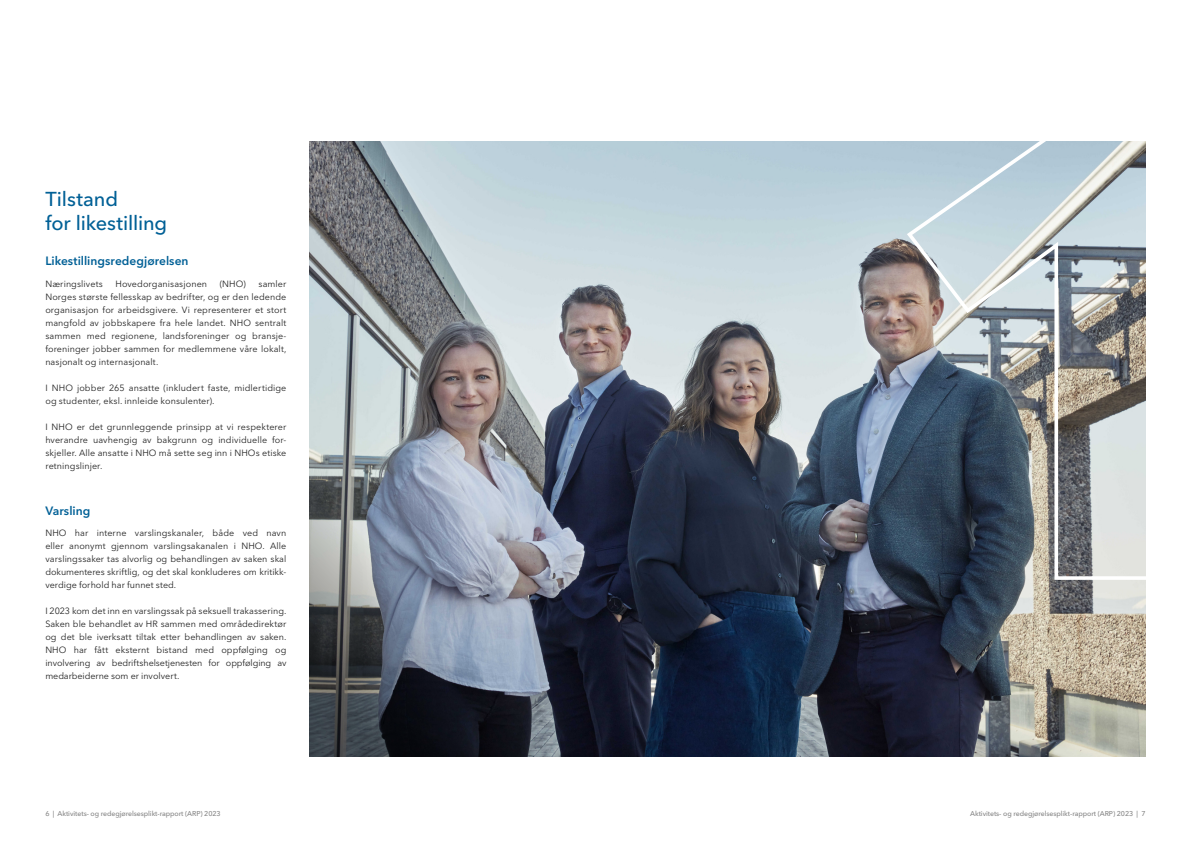
<style>
.page{position:relative;width:1191px;height:842px;background:#fff}
.page>*{position:absolute;margin:0;border:0;box-sizing:border-box;transform-origin:0 0}
.H2_Avenir{font:500 20px "Avenir Next LT Pro";letter-spacing:-.005em;color:#006096}
.NHO-mellomtittel_hoved{font:600 12px "Avenir Next LT Pro";color:#006096}
.NHO-brødtekst{font:9px/13px "Avenir Next LT Pro";letter-spacing:.005em;color:#222;text-align:justify}
.NHO-mellomtittel_hoved-2{font:9px/13px "Avenir Next LT Pro";letter-spacing:.01em;color:#222;text-align:justify}
.t1{font:500 7px "Avenir Next LT Pro";letter-spacing:-.01em;color:#868686}
</style>
<div class="page">
<img style="left:309px;top:142px;width:595px;height:261px">
<svg style="left:904px;top:141px;width:242px;height:441px;background:#aab2b6"></svg>
<img style="left:309px;top:403px;width:836px;height:354px">
<p class="H2_Avenir" style="left:45px;top:187px;width:74px">Tilstand</p>
<p class="H2_Avenir" style="left:45px;top:211px;width:123px">for likestilling</p>
<p class="NHO-mellomtittel_hoved" style="left:45px;top:254px;width:145px">Likestillingsredegjørelsen</p>
<p class="NHO-brødtekst" style="left:45px;top:277px;width:59px">Næringslivets</p>
<p class="NHO-brødtekst" style="left:115px;top:277px;width:93px">Hovedorganisasjonen</p>
<p class="NHO-brødtekst" style="left:220px;top:277px;width:28px">(NHO)</p>
<p class="NHO-brødtekst" style="left:45px;top:277px;width:242px;text-indent:213px">samler Norges største fellesskap av bedrifter, og er den ledende organisasjon for arbeidsgivere. Vi representerer et stort mangfold av jobbskapere fra hele landet. NHO sentralt sammen med regionene, landsforeninger og bransje&shy;foreninger jobber sammen for medlemmene våre lokalt, nasjonalt og internasjonalt.</p>
<p class="NHO-brødtekst" style="left:45px;top:381px;width:242px">I NHO jobber 265 ansatte (inkludert faste, midlertidige</p>
<p class="NHO-brødtekst" style="left:45px;top:394px;width:171px">og studenter, eksl. innleide konsulenter).</p>
<p class="NHO-mellomtittel_hoved-2" style="left:45px;top:420px;width:242px">I NHO er det grunnleggende prinsipp at vi respekterer hverandre uavhengig av bakgrunn og individuelle for&shy;skjeller. Alle ansatte i NHO må sette seg inn i NHOs etiske retningslinjer.</p>
<p class="NHO-mellomtittel_hoved" style="left:45px;top:503px;width:46px">Varsling</p>
<p class="NHO-brødtekst" style="left:45px;top:527px;width:242px">NHO har interne varslingskanaler, både ved navn eller anonymt gjennom varslingsakanalen i NHO. Alle varslingssaker tas alvorlig og behandlingen av saken skal dokumenteres skriftlig, og det skal konkluderes om kritikk&shy;verdige forhold har funnet sted.</p>
<p class="NHO-brødtekst" style="left:45px;top:605px;width:242px">I 2023 kom det inn en varslingssak på seksuell trakassering.<br>Saken ble behandlet av HR sammen med områdedirektør og det ble iverksatt tiltak etter behandlingen av saken.</p>
<p class="NHO-brødtekst" style="left:45px;top:644px;width:242px">NHO har fått eksternt bistand med oppfølging og involvering av bedriftshelsetjenesten for oppfølging av medarbeiderne som er involvert.</p>
<p class="t1" style="left:45px;top:810px;width:177px">6 | Aktivitets- og redegjørelsesplikt-rapport (ARP) 2023</p>
<p class="t1" style="left:970px;top:810px;width:177px">Aktivitets- og redegjørelsesplikt-rapport (ARP) 2023 | 7</p>
</div>
